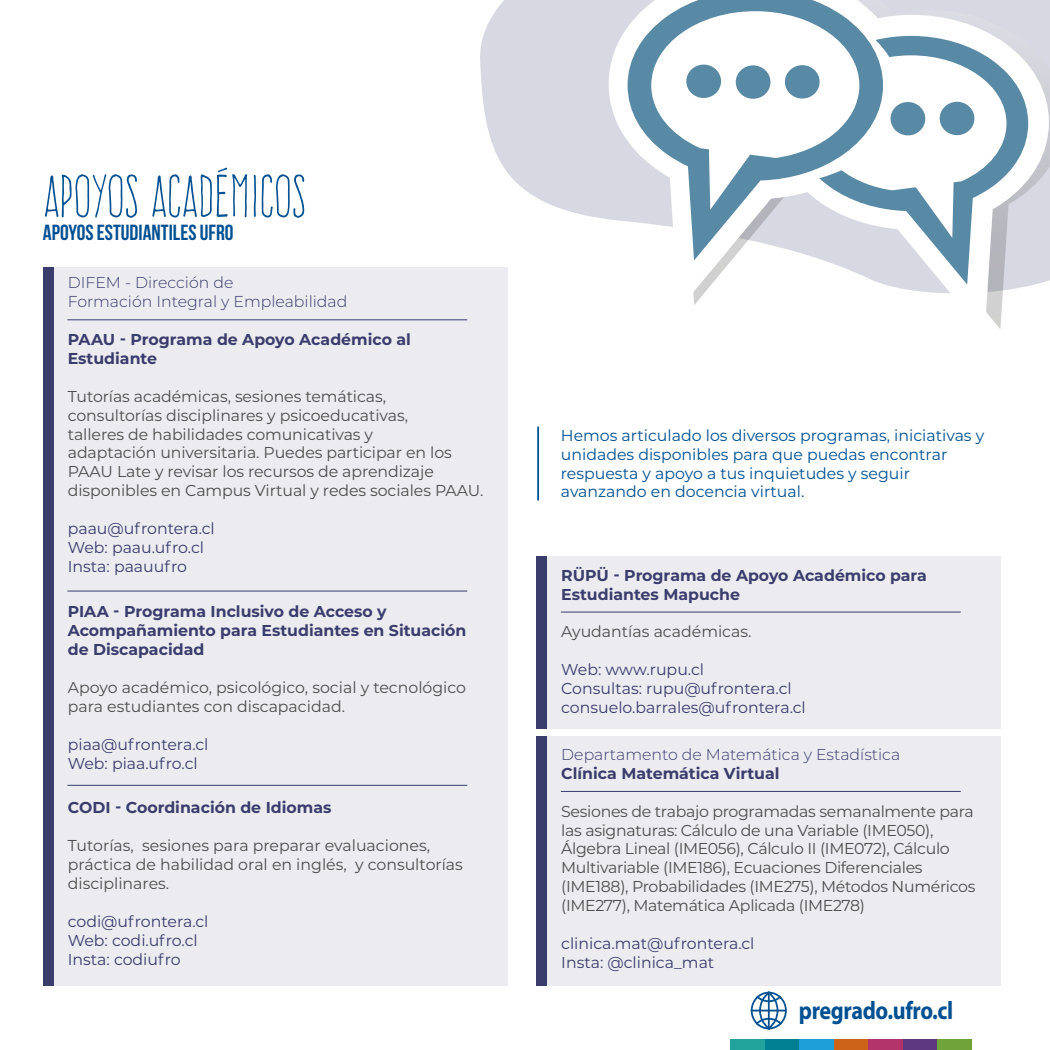
<style>
.page{position:relative;width:1050px;height:1050px;background:#fff}
.page>*{position:absolute;margin:0;border:0;box-sizing:border-box;transform-origin:0 0}
.t1{font:52.5px "Frente H1";color:#005092}
.t2{font:700 25.29px "Myriad Pro";letter-spacing:-.015em;color:#005092;scale:.87 1}
.t3{font:21.88px "Bebas Neue";color:#005092}
.t4{font:15.75px/18.9px "Montserrat";letter-spacing:-.005em;color:#4d4d4d}
.t5{font:15.75px/18.9px "Montserrat";color:#3a3c6c}
.t6{font:700 15.75px/18.9px "Montserrat";color:#3a3c6c}
.t7{font:15.75px/18.9px "Montserrat";color:#005092}
.t8{font:300 15.75px/18.9px "Montserrat";color:#3a3c6c}
</style>
<div class="page">
<svg style="left:480px;top:0;width:129px;height:220px;background:#dddde6"></svg>
<div style="left:43px;top:267px;width:465px;height:718px;background:#ebebf0"></div>
<div style="left:43px;top:267px;width:10px;height:718px;background:#3a3c6c"></div>
<hr style="left:67px;top:319px;width:400px;height:1px;background:#3a3c6c">
<hr style="left:67px;top:591px;width:400px;height:1px;background:#3a3c6c">
<hr style="left:67px;top:785px;width:400px;height:1px;background:#3a3c6c">
<div style="left:536px;top:556px;width:465px;height:173px;background:#ebebf0"></div>
<div style="left:536px;top:556px;width:11px;height:173px;background:#3a3c6c"></div>
<hr style="left:561px;top:612px;width:400px;height:1px;background:#3a3c6c">
<div style="left:536px;top:736px;width:465px;height:249px;background:#ebebf0"></div>
<div style="left:536px;top:736px;width:11px;height:249px;background:#3a3c6c"></div>
<hr style="left:561px;top:791px;width:400px;height:1px;background:#3a3c6c">
<svg style="left:609px;top:0;width:440px;height:329px"></svg>
<svg style="left:628px;top:0;width:255px;height:260px"></svg>
<div style="left:686px;top:65px;width:35px;height:33px;background:#598aa5;border-radius:50%"></div>
<div style="left:736px;top:65px;width:35px;height:34px;background:#598aa5;border-radius:50%"></div>
<div style="left:785px;top:65px;width:35px;height:34px;background:#598aa5;border-radius:50%"></div>
<svg style="left:819px;top:36px;width:209px;height:249px"></svg>
<div style="left:891px;top:102px;width:34px;height:33px;background:#598aa5;border-radius:50%"></div>
<div style="left:940px;top:102px;width:34px;height:33px;background:#598aa5;border-radius:50%"></div>
<svg style="left:751px;top:992px;width:36px;height:37px"></svg>
<div style="left:937px;top:1040px;width:34px;height:10px;background:#70a43b"></div>
<div style="left:902px;top:1040px;width:35px;height:10px;background:#5d377f"></div>
<div style="left:868px;top:1040px;width:34px;height:10px;background:#b2346a"></div>
<div style="left:833px;top:1040px;width:35px;height:10px;background:#cc6318"></div>
<div style="left:799px;top:1040px;width:34px;height:10px;background:#1e9fda"></div>
<div style="left:764px;top:1040px;width:35px;height:10px;background:#008092"></div>
<div style="left:730px;top:1040px;width:34px;height:10px;background:#22a39b"></div>
<hr style="left:537px;top:427px;width:2px;height:73px;background:#005092">
<h1 class="t1" style="left:43px;top:167px;width:264px">APOYOS ACADÉMICOS</h1>
<h3 class="t3" style="left:43px;top:220px;width:192px">APOYOS ESTUDIANTILES UFRO</h3>
<p class="t8" style="left:68px;top:273px;width:281px">DIFEM - Dirección de<br>Formación Integral y Empleabilidad</p>
<p class="t6" style="left:68px;top:329px;width:345px">PAAU - Programa de Apoyo Académico al<br>Estudiante</p>
<p class="t4" style="left:68px;top:386px;width:417px">Tutorías académicas, sesiones temáticas, consultorías disciplinares y psicoeducativas,<br>talleres de habilidades comunicativas y<br>adaptación universitaria. Puedes participar en los PAAU Late y revisar los recursos de aprendizaje disponibles en Campus Virtual y redes sociales PAAU.</p>
<p class="t5" style="left:68px;top:518px;width:149px">paau@ufrontera.cl<br>Web: paau.ufro.cl<br>Insta: paauufro</p>
<p class="t6" style="left:68px;top:602px;width:400px">PIAA - Programa Inclusivo de Acceso y<br>Acompañamiento para Estudiantes en Situación de Discapacidad</p>
<p class="t4" style="left:68px;top:677px;width:400px">Apoyo académico, psicológico, social y tecnológico para estudiantes con discapacidad.</p>
<p class="t5" style="left:68px;top:734px;width:142px">piaa@ufrontera.cl<br>Web: piaa.ufro.cl</p>
<p class="t6" style="left:68px;top:798px;width:265px">CODI - Coordinación de Idiomas</p>
<p class="t4" style="left:68px;top:836px;width:397px">Tutorías, sesiones para preparar evaluaciones, práctica de habilidad oral en inglés, y consultorías disciplinares.</p>
<p class="t5" style="left:68px;top:911px;width:142px">codi@ufrontera.cl<br>Web: codi.ufro.cl<br>Insta: codiufro</p>
<p class="t7" style="left:561px;top:425px;width:425px">Hemos articulado los diversos programas, iniciativas y unidades disponibles para que puedas encontrar respuesta y apoyo a tus inquietudes y seguir avanzando en docencia virtual.</p>
<p class="t6" style="left:561px;top:565px;width:367px">RÜPÜ - Programa de Apoyo Académico para<br>Estudiantes Mapuche</p>
<p class="t4" style="left:561px;top:622px;width:192px">Ayudantías académicas.</p>
<p class="t5" style="left:561px;top:660px;width:246px">Web: www.rupu.cl<br>Consultas: rupu@ufrontera.cl consuelo.barrales@ufrontera.cl</p>
<p class="t8" style="left:561px;top:744px;width:340px">Departamento de Matemática y Estadística</p>
<p class="t6" style="left:561px;top:763px;width:220px">Clínica Matemática Virtual</p>
<p class="t4" style="left:561px;top:801px;width:416px">Sesiones de trabajo programadas semanalmente para las asignaturas: Cálculo de una Variable (IME050), Álgebra Lineal (IME056), Cálculo II (IME072), Cálculo Multivariable (IME186), Ecuaciones Diferenciales (IME188), Probabilidades (IME275), Métodos Numéricos (IME277), Matemática Aplicada (IME278)</p>
<p class="t5" style="left:561px;top:933px;width:195px">clinica.mat@ufrontera.cl<br>Insta: @clinica_mat</p>
<h2 class="t2" style="left:799px;top:994px;width:179px">pregrado.ufro.cl</h2>
</div>
